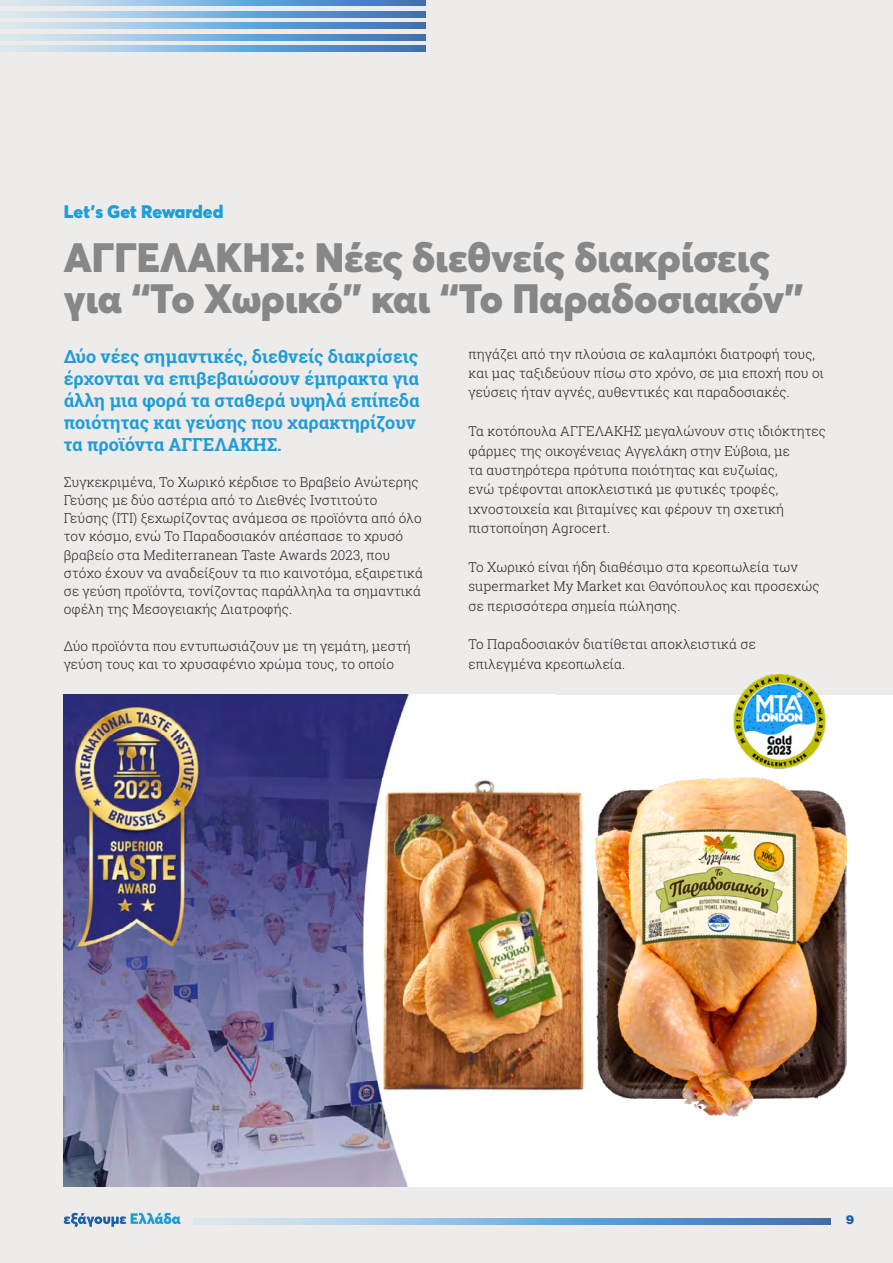
<style>
.page{position:relative;width:893px;height:1263px;background:#edeceb}
.page>*{position:absolute;margin:0;border:0;box-sizing:border-box;transform-origin:0 0}
.t1{font:900 40.5px/40.5px "Averta";color:#888787}
.t2{font:700 18px/21.8px "Roboto Slab";letter-spacing:-.005em;color:#1e9dd8}
.t3{font:900 18px "Averta";color:#1e9dd8}
.t4{font:300 13.5px/19.4px "Roboto Slab";letter-spacing:.005em;color:#231f20}
.t5{font:900 12px "UB Helvetica";color:#1b5fa9}
</style>
<div class="page">
<svg style="left:0;top:0;width:426px;height:6px;background:#83b0d9"></svg>
<svg style="left:0;top:23px;width:426px;height:6px;background:#83b0d9"></svg>
<svg style="left:0;top:46px;width:426px;height:5px;background:#83b0d9"></svg>
<svg style="left:0;top:11px;width:426px;height:6px;background:#83b0d9"></svg>
<svg style="left:0;top:34px;width:426px;height:6px;background:#83b0d9"></svg>
<svg style="left:64px;top:1213px;width:117px;height:14px"></svg>
<svg style="left:194px;top:1219px;width:637px;height:5px;background:#83b0d9"></svg>
<div style="left:64px;top:694px;width:829px;height:492px;background:#fff"></div>
<img style="left:64px;top:694px;width:345px;height:492px">
<img style="left:383px;top:778px;width:206px;height:318px">
<img style="left:595px;top:675px;width:252px;height:442px">
<h2 class="t3" style="left:64px;top:200px;width:161px">Let’s Get Rewarded</h2>
<h1 class="t1" style="left:64px;top:237px;width:741px">ΑΓΓΕΛΑΚΗΣ: Νέες διεθνείς διακρίσεις για “Το Χωρικό” και “Το Παραδοσιακόν”</h1>
<h2 class="t2" style="left:64px;top:346px;width:357px">Δύο νέες σημαντικές, διεθνείς διακρίσεις έρχονται να επιβεβαιώσουν έμπρακτα για άλλη μια φορά τα σταθερά υψηλά επίπεδα ποιότητας και γεύσης που χαρακτηρίζουν τα προϊόντα ΑΓΓΕΛΑΚΗΣ.</h2>
<p class="t4" style="left:64px;top:473px;width:361px;line-height:18.1px">Συγκεκριμένα, Το Χωρικό κέρδισε το Βραβείο Ανώτερης Γεύσης με δύο αστέρια από το Διεθνές Ινστιτούτο Γεύσης (ITΙ) ξεχωρίζοντας ανάμεσα σε προϊόντα από όλο τον κόσμο, ενώ Το Παραδοσιακόν απέσπασε το χρυσό βραβείο στα Mediterranean Taste Awards 2023, που στόχο έχουν να αναδείξουν τα πιο καινοτόμα, εξαιρετικά σε γεύση προϊόντα, τονίζοντας παράλληλα τα σημαντικά οφέλη της Μεσογειακής Διατροφής.</p>
<p class="t4" style="left:64px;top:636px;width:349px;line-height:18.1px">Δύο προϊόντα που εντυπωσιάζουν με τη γεμάτη, μεστή γεύση τους και το χρυσαφένιο χρώμα τους, το οποίο</p>
<p class="t4" style="left:468px;top:344px;width:357px">πηγάζει από την πλούσια σε καλαμπόκι διατροφή τους, και μας ταξιδεύουν πίσω στο χρόνο, σε μια εποχή που οι γεύσεις ήταν αγνές, αυθεντικές και παραδοσιακές.</p>
<p class="t4" style="left:468px;top:421px;width:359px">Τα κοτόπουλα ΑΓΓΕΛΑΚΗΣ μεγαλώνουν στις ιδιόκτητες φάρμες της οικογένειας Αγγελάκη στην Εύβοια, με<br>τα αυστηρότερα πρότυπα ποιότητας και ευζωίας,<br>ενώ τρέφονται αποκλειστικά με φυτικές τροφές, ιχνοστοιχεία και βιταμίνες και φέρουν τη σχετική πιστοποίηση Agrocert.</p>
<p class="t4" style="left:468px;top:557px;width:353px">Το Χωρικό είναι ήδη διαθέσιμο στα κρεοπωλεία των supermarket My Market και Θανόπουλος και προσεχώς σε περισσότερα σημεία πώλησης.</p>
<p class="t4" style="left:468px;top:634px;width:289px">Το Παραδοσιακόν διατίθεται αποκλειστικά σε επιλεγμένα κρεοπωλεία.</p>
<p class="t5" style="left:846px;top:1212px;width:10px">9</p>
</div>
